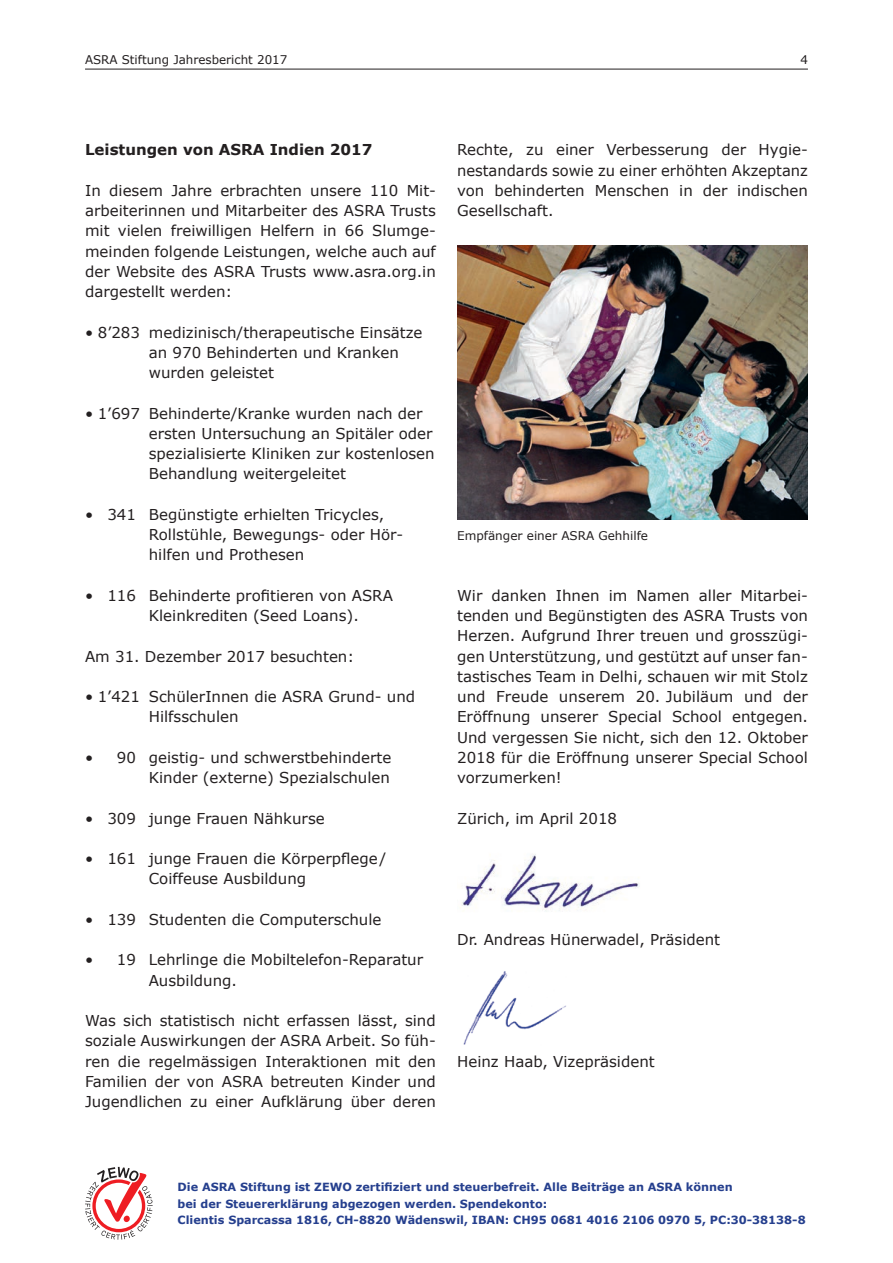
<style>
.page{position:relative;width:893px;height:1263px;background:#fff}
.page>*{position:absolute;margin:0;border:0;box-sizing:border-box;transform-origin:0 0}
.t1{font:15px/20.2px "Verdana";color:#231f20}
.t2{font:700 15px "Verdana";color:#231f20}
.t3{font:12px "Verdana";color:#231f20}
.t4{font:700 11.25px/16.5px "Verdana";color:#253f8e}
</style>
<div class="page">
<img style="left:457px;top:246px;width:351px;height:274px">
<img style="left:461px;top:854px;width:179px;height:57px">
<img style="left:463px;top:971px;width:103px;height:74px">
<svg style="left:85px;top:1167px;width:68px;height:73px"></svg>
<hr style="left:85px;top:69px;width:723px;height:1px;background:#231f20">
<p class="t3" style="left:85px;top:52px;width:204px">ASRA Stiftung Jahresbericht 2017</p>
<p class="t3" style="left:800px;top:52px;width:9px">4</p>
<p class="t2" style="left:85px;top:140px;width:289px">Leistungen von ASRA Indien 2017</p>
<p class="t1" style="left:85px;top:180px;width:352px;text-align:justify">In diesem Jahre erbrachten unsere 110 Mit&shy;arbeiterinnen und Mitarbeiter des ASRA Trusts mit vielen freiwilligen Helfern in 66 Slumge&shy;meinden folgende Leistungen, welche auch auf der Website des ASRA Trusts www.asra.org.in dargestellt werden:</p>
<p class="t1" style="left:149px;top:322px;width:275px;text-indent:-64px">• 8’283 medizinisch/therapeutische Einsätze an 970 Behinderten und Kranken wurden geleistet</p>
<p class="t1" style="left:149px;top:403px;width:287px;text-indent:-64px">• 1’697 Behinderte/Kranke wurden nach der ersten Untersuchung an Spitäler oder spezialisierte Kliniken zur kostenlosen Behandlung weitergeleitet</p>
<p class="t1" style="left:149px;top:504px;width:254px;text-indent:-64px">• 341 Begünstigte erhielten Tricycles,<br>Rollstühle, Bewegungs- oder Hör&shy;hilfen und Prothesen</p>
<p class="t1" style="left:149px;top:585px;width:246px;text-indent:-64px">• 116 Behinderte profitieren von ASRA<br>Kleinkrediten (Seed Loans).</p>
<p class="t1" style="left:85px;top:646px;width:271px">Am 31. Dezember 2017 besuchten:</p>
<p class="t1" style="left:149px;top:687px;width:268px;text-indent:-64px">• 1’421 SchülerInnen die ASRA Grund- und<br>Hilfsschulen</p>
<p class="t1" style="left:85px;top:747px;width:308px;text-align:right">• 90 geistig- und schwerstbehinderte<br>Kinder (externe) Spezialschulen</p>
<p class="t1" style="left:85px;top:808px;width:241px">• 309 junge Frauen Nähkurse</p>
<p class="t1" style="left:149px;top:849px;width:239px;text-indent:-64px">• 161 junge Frauen die Körperpflege/<br>Coiffeuse Ausbildung</p>
<p class="t1" style="left:85px;top:909px;width:298px">• 139 Studenten die Computerschule</p>
<p class="t1" style="left:149px;top:950px;width:276px;text-indent:-64px">• 19 Lehrlinge die Mobiltelefon-Reparatur<br>Ausbildung.</p>
<p class="t1" style="left:85px;top:1011px;width:352px;text-align:justify">Was sich statistisch nicht erfassen lässt, sind soziale Auswirkungen der ASRA Arbeit. So füh&shy;ren die regelmässigen Interaktionen mit den Familien der von ASRA betreuten Kinder und Jugendlichen zu einer Aufklärung über deren</p>
<p class="t1" style="left:457px;top:140px;width:352px;text-align:justify">Rechte, zu einer Verbesserung der Hygie&shy;nestandards sowie zu einer erhöhten Akzeptanz von behinderten Menschen in der indischen Gesellschaft.</p>
<p class="t3" style="left:457px;top:528px;width:192px">Empfänger einer ASRA Gehhilfe</p>
<p class="t1" style="left:457px;top:585px;width:352px;text-align:justify">Wir danken Ihnen im Namen aller Mitarbei&shy;tenden und Begünstigten des ASRA Trusts von Herzen. Aufgrund Ihrer treuen und grosszügi&shy;gen Unterstützung, und gestützt auf unser fan&shy;tastisches Team in Delhi, schauen wir mit Stolz und Freude unserem 20. Jubiläum und der Eröffnung unserer Special School entgegen.<br>Und vergessen Sie nicht, sich den 12. Oktober 2018 für die Eröffnung unserer Special School vorzumerken!</p>
<p class="t1" style="left:457px;top:808px;width:161px">Zürich, im April 2018</p>
<p class="t1" style="left:457px;top:930px;width:265px">Dr. Andreas Hünerwadel, Präsident</p>
<p class="t1" style="left:457px;top:1051px;width:199px">Heinz Haab, Vizepräsident</p>
<p class="t4" style="left:178px;top:1179px;width:630px">Die ASRA Stiftung ist ZEWO zertifiziert und steuerbefreit. Alle Beiträge an ASRA können<br>bei der Steuererklärung abgezogen werden. Spendekonto:<br>Clientis Sparcassa 1816, CH-8820 Wädenswil, IBAN: CH95 0681 4016 2106 0970 5, PC:30-38138-8</p>
</div>
